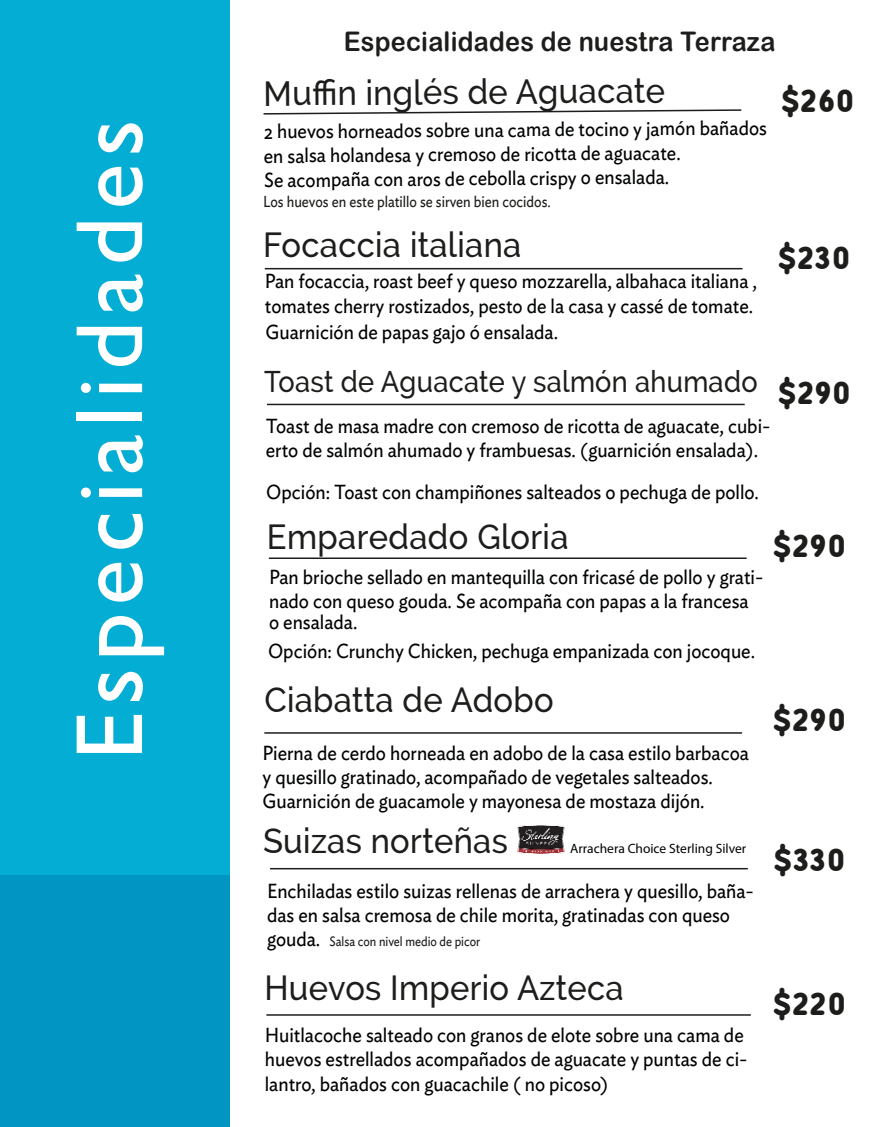
<style>
.page{position:relative;width:893px;height:1127px;background:#fff}
.page>*{position:absolute;margin:0;border:0;box-sizing:border-box;transform-origin:0 0}
.t1{font:96px "Gill Sans";letter-spacing:.075em;color:#fff}
.t2{font:500 34.95px "Raleway";letter-spacing:.01em;color:#1d1d1b;scale:.94 1}
.t3{font:900 31.2px "Robaga Rounded";letter-spacing:.01em;color:#1d1d1b;scale:.94 1}
.t4{font:500 30px "Raleway";letter-spacing:.01em;color:#1d1d1b;scale:.91 1}
.t5{font:27px "Arial Rounded MT Bold";letter-spacing:.01em;color:#1d1d1b;scale:.94 1}
.t6{font:20.17px/24.2px "Ideal Sans";color:#010202;scale:.94 1}
.t7{font:15.75px "Ideal Sans";color:#1d1d1b;scale:.89 1}
.t8{font:13.5px "Myriad Pro";color:#000}
.t9{font:13.5px "Ideal Sans";color:#1d1d1b;scale:.89 1}
</style>
<div class="page">
<div style="left:0;top:0;width:229px;height:1127px;background:#04add3"></div>
<div style="left:0;top:875px;width:229px;height:252px;background:#0095c3"></div>
<svg style="left:263px;top:109px;width:479px;height:6px"></svg>
<hr style="left:265px;top:268px;width:478px;height:1px;background:#1d1d1b">
<hr style="left:269px;top:557px;width:478px;height:2px;background:#1d1d1b">
<hr style="left:270px;top:868px;width:478px;height:1px;background:#1d1d1b">
<hr style="left:264px;top:732px;width:478px;height:2px;background:#1d1d1b">
<hr style="left:267px;top:404px;width:478px;height:1px;background:#1d1d1b">
<img style="left:518px;top:825px;width:46px;height:28px">
<hr style="left:266px;top:1014px;width:485px;height:2px;background:#1d1d1b">
<h1 class="t1" style="left:54px;top:760px;width:642px;rotate:-90deg">Especialidades</h1>
<h3 class="t5" style="left:344px;top:25px;width:461px">Especialidades de nuestra Terraza</h3>
<h2 class="t2" style="left:263px;top:71px;width:429px">Muffin inglés de Aguacate</h2>
<h3 class="t3" style="left:781px;top:84px;width:80px">$260</h3>
<p class="t6" style="left:264px;top:116px;width:537px">2 huevos horneados sobre una cama de tocino y jamón bañados en salsa holandesa y cremoso de ricotta de aguacate.<br>Se acompaña con aros de cebolla crispy o ensalada.</p>
<p class="t7" style="left:263px;top:189px;width:325px">Los huevos en este platillo se sirven bien cocidos.</p>
<h2 class="t2" style="left:263px;top:224px;width:276px">Focaccia italiana</h2>
<p class="t6" style="left:265px;top:268px;width:525px">Pan focaccia, roast beef y queso mozzarella, albahaca italiana , tomates cherry rostizados, pesto de la casa y cassé de tomate.</p>
<p class="t6" style="left:266px;top:318px;width:313px">Guarnición de papas gajo ó ensalada.</p>
<h3 class="t3" style="left:778px;top:240px;width:78px">$230</h3>
<h3 class="t4" style="left:264px;top:364px;width:544px">Toast de Aguacate y salmón ahumado</h3>
<p class="t6" style="left:266px;top:412px;width:538px">Toast de masa madre con cremoso de ricotta de aguacate, cubi&shy;erto de salmón ahumado y frambuesas. (guarnición ensalada).</p>
<p class="t6" style="left:266px;top:478px;width:525px">Opción: Toast con champiñones salteados o pechuga de pollo.</p>
<h3 class="t3" style="left:778px;top:376px;width:79px">$290</h3>
<h2 class="t2" style="left:267px;top:516px;width:322px">Emparedado Gloria</h2>
<h3 class="t3" style="left:773px;top:528px;width:79px">$290</h3>
<p class="t6" style="left:269px;top:563px;width:527px">Pan brioche sellado en mantequilla con fricasé de pollo y grati&shy;nado con queso gouda. Se acompaña con papas a la francesa</p>
<p class="t6" style="left:269px;top:608px;width:96px">o ensalada.</p>
<p class="t6" style="left:268px;top:638px;width:520px">Opción: Crunchy Chicken, pechuga empanizada con jocoque.</p>
<h2 class="t2" style="left:264px;top:679px;width:309px">Ciabatta de Adobo</h2>
<p class="t6" style="left:262px;top:739px;width:519px">Pierna de cerdo horneada en adobo de la casa estilo barbacoa y quesillo gratinado, acompañado de vegetales salteados.<br>Guarnición de guacamole y mayonesa de mostaza dijón.</p>
<h2 class="t2" style="left:263px;top:820px;width:262px">Suizas norteñas</h2>
<p class="t6" style="left:267px;top:877px;width:520px">Enchiladas estilo suizas rellenas de arrachera y quesillo, baña&shy;das en salsa cremosa de chile morita, gratinadas con queso gouda.</p>
<p class="t8" style="left:570px;top:840px;width:178px">Arrachera Choice Sterling Silver</p>
<p class="t9" style="left:329px;top:931px;width:171px">Salsa con nivel medio de picor</p>
<h2 class="t2" style="left:264px;top:967px;width:384px">Huevos Imperio Azteca</h2>
<p class="t6" style="left:265px;top:1021px;width:515px">Huitlacoche salteado con granos de elote sobre una cama de huevos estrellados acompañados de aguacate y puntas de ci&shy;lantro, bañados con guacachile ( no picoso)</p>
<h3 class="t3" style="left:773px;top:702px;width:79px">$290</h3>
<h3 class="t3" style="left:773px;top:842px;width:78px">$330</h3>
<h3 class="t3" style="left:773px;top:986px;width:79px">$220</h3>
</div>
